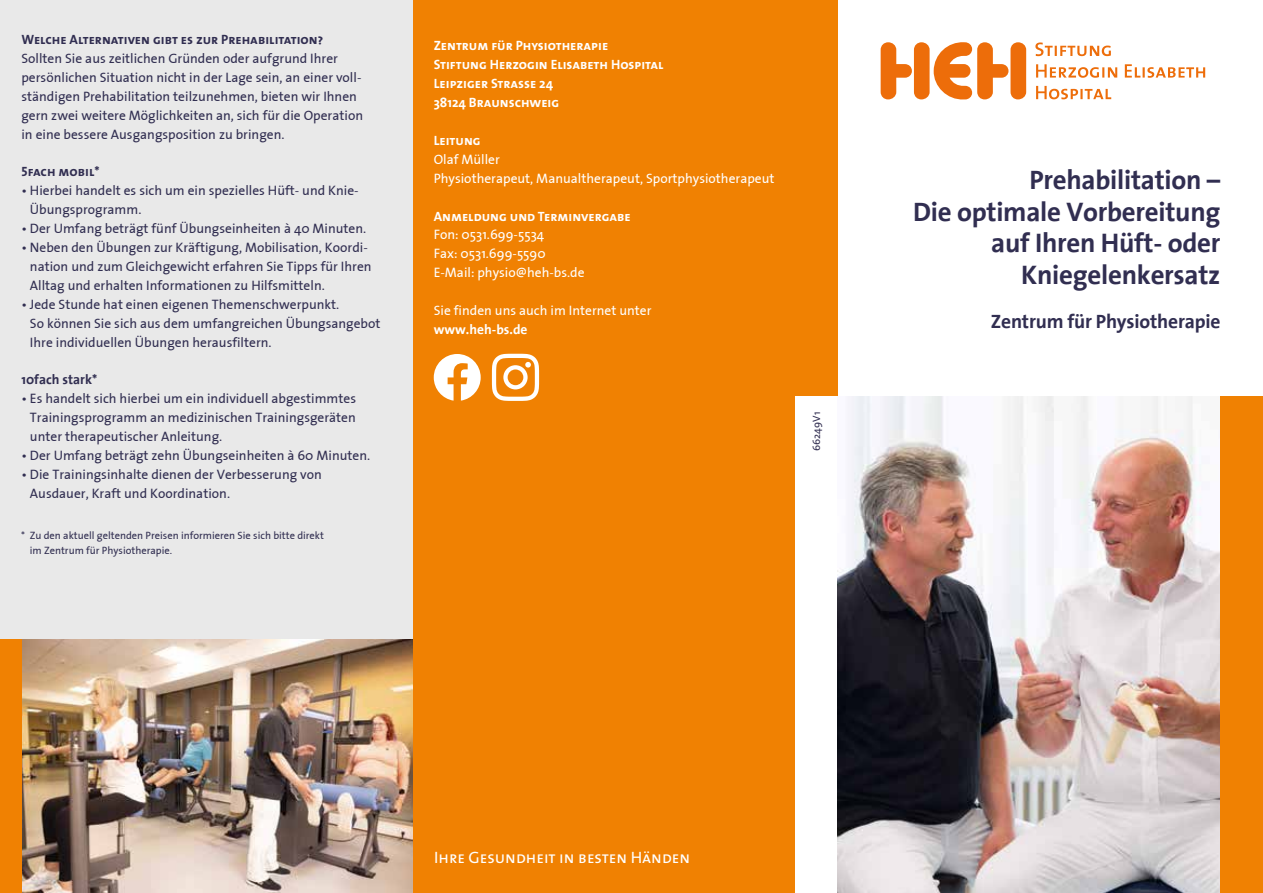
<style>
.page{position:relative;width:1263px;height:893px;background:#fff}
.page>*{position:absolute;margin:0;border:0;box-sizing:border-box;transform-origin:0 0}
.t1{font:700 27px/31.5px "The Sans";letter-spacing:-.01em;color:#312e51;text-align:right}
.t2{font:700 19.5px "The Sans";letter-spacing:-.01em;color:#312e51}
.t3{font:16.5px "The Sans Caps";color:#fff}
.t4{font:13.5px/18.9px "The Sans Plain";color:#312e51}
.t5{font:13.5px/18.9px "The Sans Plain";color:#fff}
.t6{font:13.5px/18.9px "The Sans Bold Caps";color:#fff}
.t7{font:13.5px "The Sans Bold Caps";color:#312e51}
.t8{font:700 13.5px "The Sans";color:#fff}
.t9{font:700 13.5px "The Sans";color:#312e51}
.t10{font:10.5px/15px "The Sans Plain";color:#312e51}
.s1{font-family:"The Sans";font-weight:700}
</style>
<div class="page">
<div style="left:412px;top:0;width:426px;height:893px;background:#f08102"></div>
<div style="left:0;top:0;width:412px;height:893px;background:#e9e9e9"></div>
<div style="left:795px;top:397px;width:43px;height:496px;background:#fff"></div>
<img style="left:838px;top:397px;width:382px;height:496px">
<div style="left:1220px;top:397px;width:43px;height:496px;background:#f08102"></div>
<svg style="left:434px;top:354px;width:47px;height:47px"></svg>
<svg style="left:492px;top:354px;width:47px;height:47px"></svg>
<img style="left:21px;top:639px;width:391px;height:254px">
<div style="left:0;top:639px;width:21px;height:254px;background:#f08102"></div>
<svg style="left:881px;top:42px;width:145px;height:57px"></svg>
<svg style="left:1036px;top:86px;width:75px;height:13px"></svg>
<svg style="left:1036px;top:64px;width:169px;height:14px"></svg>
<svg style="left:1035px;top:42px;width:76px;height:14px"></svg>
<p class="t7" style="left:21px;top:28px;width:303px">Welche Alternativen gibt es zur Prehabilitation?</p>
<p class="t4" style="left:21px;top:49px;width:343px">Sollten Sie aus zeitlichen Gründen oder aufgrund Ihrer persönlichen Situation nicht in der Lage sein, an einer voll&shy;ständigen Prehabilitation teilzunehmen, bieten wir Ihnen gern zwei weitere Möglichkeiten an, sich für die Operation in eine bessere Ausgangsposition zu bringen.</p>
<p class="t7" style="left:21px;top:161px;width:80px">5fach mobil*</p>
<p class="t4" style="left:30px;top:181px;width:330px;text-indent:-9px">• Hierbei handelt es sich um ein spezielles Hüft- und Knie-<br>Übungsprogramm.</p>
<p class="t4" style="left:21px;top:219px;width:346px">• Der Umfang beträgt fünf Übungseinheiten à 40 Minuten.</p>
<p class="t4" style="left:30px;top:238px;width:343px;text-indent:-9px">• Neben den Übungen zur Kräftigung, Mobilisation, Koordi&shy;nation und zum Gleichgewicht erfahren Sie Tipps für Ihren<br>Alltag und erhalten Informationen zu Hilfsmitteln.</p>
<p class="t4" style="left:30px;top:294px;width:352px;text-indent:-9px">• Jede Stunde hat einen eigenen Themenschwerpunkt.<br>So können Sie sich aus dem umfangreichen Übungsangebot<br>Ihre individuellen Übungen herausfiltern.</p>
<p class="t9" style="left:21px;top:368px;width:77px">10fach stark*</p>
<p class="t4" style="left:30px;top:389px;width:328px;text-align:justify;text-indent:-9px">• Es handelt sich hierbei um ein individuell abgestimmtes Trainingsprogramm an medizinischen Trainingsgeräten unter therapeutischer Anleitung.</p>
<p class="t4" style="left:21px;top:445px;width:350px">• Der Umfang beträgt zehn Übungseinheiten à 60 Minuten.</p>
<p class="t4" style="left:30px;top:464px;width:293px;text-indent:-9px">• Die Trainingsinhalte dienen der Verbesserung von<br>Ausdauer, Kraft und Koordination.</p>
<p class="t10" style="left:30px;top:527px;width:296px;text-indent:-9px">* Zu den aktuell geltenden Preisen informieren Sie sich bitte direkt im Zentrum für Physiotherapie.</p>
<p class="t6" style="left:434px;top:36px;width:231px">Zentrum für Physiotherapie<br>Stiftung Herzogin Elisabeth Hospital<br>Leipziger Strasse <span class="s1">24<br>38124</span> Braunschweig</p>
<p class="t6" style="left:434px;top:131px;width:48px">Leitung</p>
<p class="t5" style="left:434px;top:149px;width:342px">Olaf Müller<br>Physiotherapeut, Manualtherapeut, Sportphysiotherapeut</p>
<p class="t6" style="left:434px;top:206px;width:199px">Anmeldung und Terminvergabe</p>
<p class="t5" style="left:434px;top:225px;width:152px">Fon: 0531.699-5534<br>Fax: 0531.699-5590<br>E-Mail: physio@heh-bs.de</p>
<p class="t5" style="left:434px;top:301px;width:219px">Sie finden uns auch im Internet unter</p>
<p class="t8" style="left:434px;top:318px;width:95px">www.heh-bs.de</p>
<p class="t10" style="left:809px;top:451px;width:41px;rotate:-90deg">66249V1</p>
<h1 class="t1" style="left:913px;top:163px;width:309px">Prehabilitation –<br>Die optimale Vorbereitung auf Ihren Hüft- oder<br>Kniegelenkersatz</h1>
<h2 class="t2" style="left:991px;top:305px;width:231px">Zentrum für Physiotherapie</h2>
<p class="t3" style="left:434px;top:844px;width:258px">Ihre Gesundheit in besten Händen</p>
</div>
